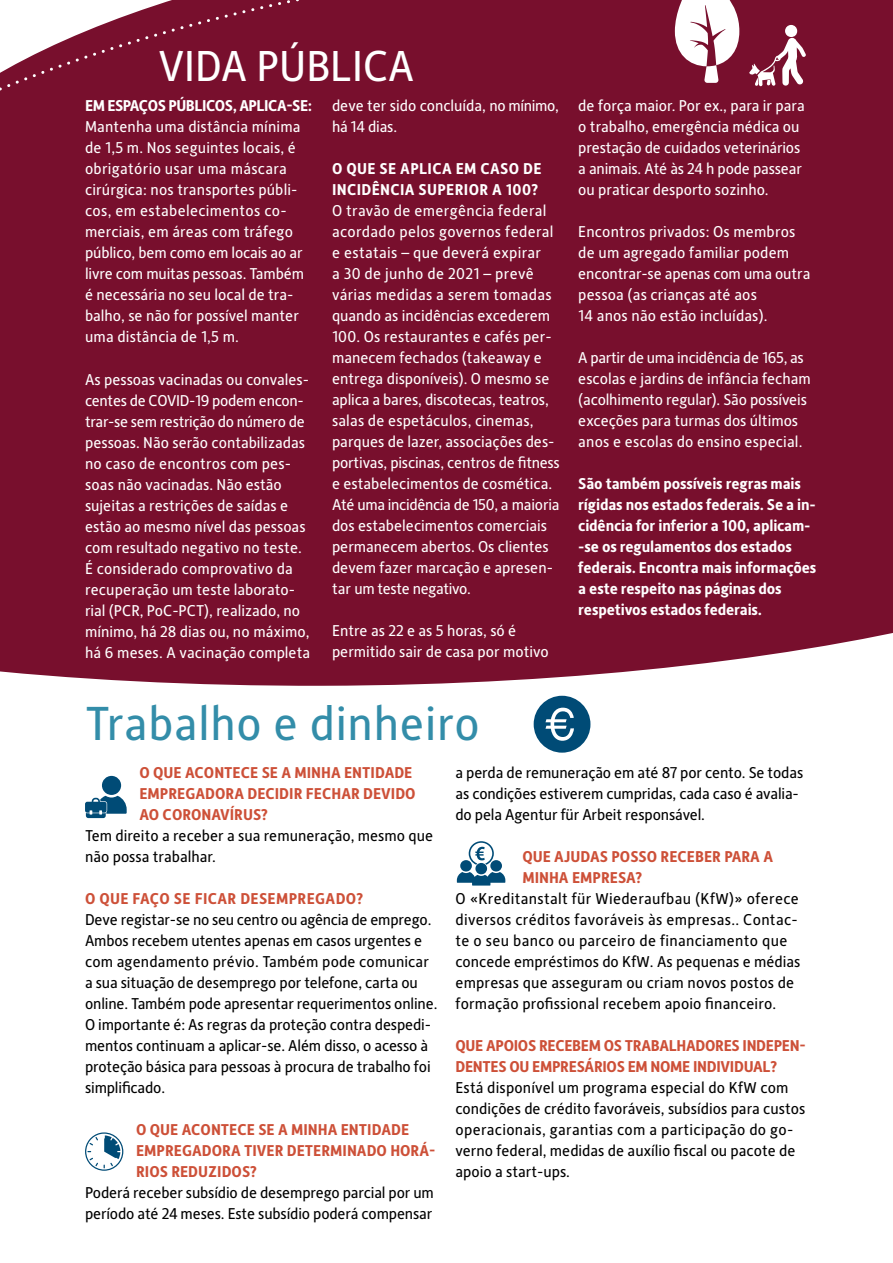
<style>
.page{position:relative;width:893px;height:1263px;background:#fff}
.page>*{position:absolute;margin:0;border:0;box-sizing:border-box;transform-origin:0 0}
.t1{font:48px "Alber New";letter-spacing:.015em;color:#338da9}
.t2{font:43.5px "Alber New";color:#fff}
.t3{font:15.75px/21px "Alber New";color:#fff}
.t4{font:15.75px/21px "Alber New";letter-spacing:-.01em;color:#000}
.t5{font:15.75px/21px "Alber New";letter-spacing:.01em;color:#000}
.t6{font:700 15.75px/21px "Alber New";letter-spacing:-.01em;color:#fff}
.t7{font:700 15.75px/21px "Alber New";color:#cd5038}
.t8{font:700 15.75px/21px "Alber New";letter-spacing:-.02em;color:#cd5038}
.t9{font:700 15.75px/21px "Alber New";letter-spacing:.02em;color:#fff}
.t10{font:700 15.75px "Alber New";letter-spacing:-.03em;color:#fff}
.t11{font:700 15.75px "Alber New";letter-spacing:.02em;color:#cd5038}
</style>
<div class="page">
<div style="left:337px;top:0;width:556px;height:192px;background:#780f2d"></div>
<div style="left:0;top:192px;width:893px;height:494px;background:#780f2d"></div>
<div style="left:343px;top:0;width:550px;height:119px;background:#780f2d"></div>
<div style="left:0;top:0;width:337px;height:389px;background:#780f2d"></div>
<svg style="left:675px;top:0;width:64px;height:83px"></svg>
<svg style="left:534px;top:696px;width:56px;height:57px"></svg>
<div style="left:785px;top:25px;width:12px;height:12px;background:#fff;border-radius:50%"></div>
<svg style="left:749px;top:38px;width:57px;height:48px"></svg>
<svg style="left:85px;top:776px;width:42px;height:42px"></svg>
<svg style="left:457px;top:841px;width:48px;height:44px"></svg>
<svg style="left:85px;top:1132px;width:38px;height:39px"></svg>
<h2 class="t2" style="left:158px;top:38px;width:257px">VIDA PÚBLICA</h2>
<p class="t10" style="left:85px;top:95px;width:229px">EM ESPAÇOS PÚBLICOS, APLICA-SE:</p>
<p class="t3" style="left:85px;top:115px;width:220px">Mantenha uma distância mínima de 1,5 m. Nos seguintes locais, é obrigatório usar uma máscara cirúrgica: nos transportes públi&shy;cos, em estabelecimentos co&shy;merciais, em áreas com tráfego público, bem como em locais ao ar livre com muitas pessoas. Também é necessária no seu local de tra&shy;balho, se não for possível manter uma distância de 1,5 m.</p>
<p class="t3" style="left:85px;top:369px;width:227px">As pessoas vacinadas ou convales&shy;centes de COVID-19 podem encon&shy;trar-se sem restrição do número de pessoas. Não serão contabilizadas no caso de encontros com pes&shy;soas não vacinadas. Não estão sujeitas a restrições de saídas e estão ao mesmo nível das pessoas com resultado negativo no teste.<br>É considerado comprovativo da recuperação um teste laborato&shy;rial (PCR, PoC-PCT), realizado, no mínimo, há 28 dias ou, no máximo, há 6 meses. A vacinação completa</p>
<p class="t3" style="left:332px;top:94px;width:228px">deve ter sido concluída, no mínimo, há 14 dias.</p>
<p class="t9" style="left:332px;top:157px;width:211px">O QUE SE APLICA EM CASO DE<br>INCIDÊNCIA SUPERIOR A 100?</p>
<p class="t3" style="left:332px;top:199px;width:229px">O travão de emergência federal acordado pelos governos federal e estatais – que deverá expirar<br>a 30 de junho de 2021 – prevê várias medidas a serem tomadas quando as incidências excederem<br>100. Os restaurantes e cafés per&shy;manecem fechados (takeaway e entrega disponíveis). O mesmo se aplica a bares, discotecas, teatros, salas de espetáculos, cinemas, parques de lazer, associações des&shy;portivas, piscinas, centros de fitness e estabelecimentos de cosmética.<br>Até uma incidência de 150, a maioria dos estabelecimentos comerciais permanecem abertos. Os clientes devem fazer marcação e apresen&shy;tar um teste negativo.</p>
<p class="t3" style="left:332px;top:619px;width:218px">Entre as 22 e as 5 horas, só é permitido sair de casa por motivo</p>
<h1 class="t1" style="left:85px;top:692px;width:396px">Trabalho e dinheiro</h1>
<p class="t3" style="left:578px;top:94px;width:228px">de força maior. Por ex., para ir para o trabalho, emergência médica ou prestação de cuidados veterinários a animais. Até às 24 h pode passear ou praticar desporto sozinho.</p>
<p class="t3" style="left:578px;top:220px;width:234px">Encontros privados: Os membros de um agregado familiar podem encontrar-se apenas com uma outra pessoa (as crianças até aos<br>14 anos não estão incluídas).</p>
<p class="t3" style="left:578px;top:346px;width:234px">A partir de uma incidência de 165, as escolas e jardins de infância fecham (acolhimento regular). São possíveis exceções para turmas dos últimos anos e escolas do ensino especial.</p>
<p class="t6" style="left:578px;top:472px;width:240px">São também possíveis regras mais rígidas nos estados federais. Se a in&shy;cidência for inferior a 100, aplicam--se os regulamentos dos estados federais. Encontra mais informações a este respeito nas páginas dos respetivos estados federais.</p>
<p class="t7" style="left:139px;top:762px;width:278px">O QUE ACONTECE SE A MINHA ENTIDADE<br>EMPREGADORA DECIDIR FECHAR DEVIDO<br>AO CORONAVÍRUS?</p>
<p class="t4" style="left:85px;top:825px;width:350px">Tem direito a receber a sua remuneração, mesmo que não possa trabalhar.</p>
<p class="t11" style="left:85px;top:889px;width:280px">O QUE FAÇO SE FICAR DESEMPREGADO?</p>
<p class="t4" style="left:85px;top:909px;width:354px">Deve registar-se no seu centro ou agência de emprego.<br>Ambos recebem utentes apenas em casos urgentes e com agendamento prévio. Também pode comunicar a sua situação de desemprego por telefone, carta ou online. Também pode apresentar requerimentos online.<br>O importante é: As regras da proteção contra despedi&shy;mentos continuam a aplicar-se. Além disso, o acesso à proteção básica para pessoas à procura de trabalho foi simplificado.</p>
<p class="t7" style="left:136px;top:1119px;width:301px">O QUE ACONTECE SE A MINHA ENTIDADE<br>EMPREGADORA TIVER DETERMINADO HORÁ-<br>RIOS REDUZIDOS?</p>
<p class="t4" style="left:85px;top:1182px;width:350px">Poderá receber subsídio de desemprego parcial por um período até 24 meses. Este subsídio poderá compensar</p>
<p class="t4" style="left:455px;top:762px;width:349px">a perda de remuneração em até 87 por cento. Se todas as condições estiverem cumpridas, cada caso é avalia&shy;do pela Agentur für Arbeit responsável.</p>
<p class="t7" style="left:522px;top:846px;width:252px">QUE AJUDAS POSSO RECEBER PARA A<br>MINHA EMPRESA?</p>
<p class="t5" style="left:455px;top:888px;width:346px">O «Kreditanstalt für Wiederaufbau (KfW)» oferece diversos créditos favoráveis às empresas.. Contac&shy;te o seu banco ou parceiro de financiamento que concede empréstimos do KfW. As pequenas e médias empresas que asseguram ou criam novos postos de formação profissional recebem apoio financeiro.</p>
<p class="t8" style="left:455px;top:1035px;width:352px">QUE APOIOS RECEBEM OS TRABALHADORES INDEPEN-<br>DENTES OU EMPRESÁRIOS EM NOME INDIVIDUAL?</p>
<p class="t4" style="left:455px;top:1077px;width:351px">Está disponível um programa especial do KfW com condições de crédito favoráveis, subsídios para custos operacionais, garantias com a participação do go&shy;verno federal, medidas de auxílio fiscal ou pacote de apoio a start-ups.</p>
</div>
